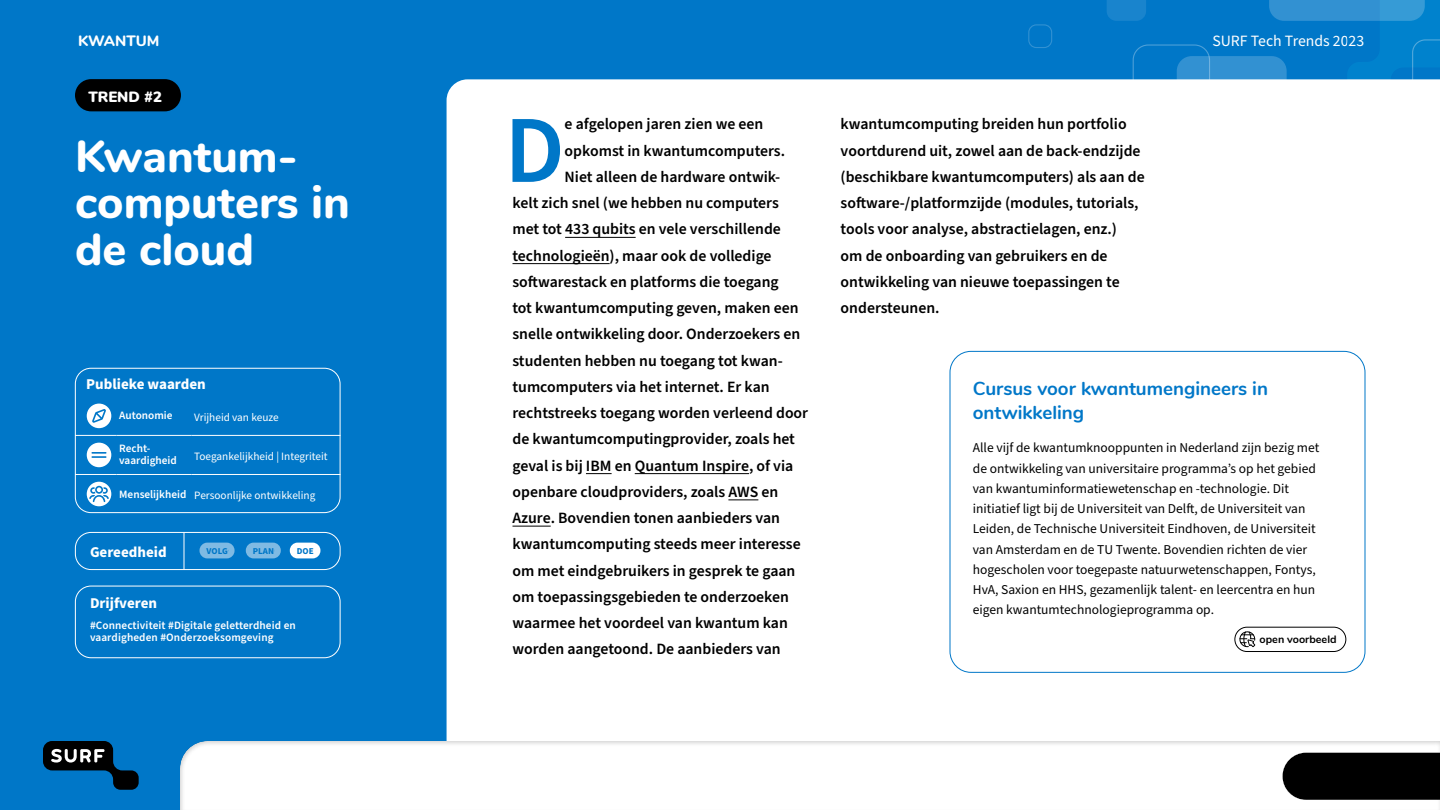
<style>
.page{position:relative;width:1440px;height:810px;background:#0077c8}
.page>*{position:absolute;margin:0;border:0;box-sizing:border-box;transform-origin:0 0}
.t1{font:600 96px "Source Sans Pro";color:#0077c8}
.t2{font:800 45px/46.5px "Nunito";color:#fff}
.t3{font:700 18.75px/23.6px "Nunito";color:#0077c8}
.t4{font:600 15.75px/26.2px "Source Sans Pro";color:#000}
.t5{font:15.75px "Source Sans Pro";color:#fff}
.t6{font:700 15px "Source Sans Pro";color:#fff}
.t7{font:800 15px "Nunito";color:#fff}
.t8{font:900 14.85px "Nunito";color:#fff}
.t9{font:13.5px/20.2px "Source Sans Pro";color:#000}
.t10{font:600 11.25px/12px "Source Sans Pro";letter-spacing:.01em;color:#fff}
.t11{font:11.25px "Source Sans Pro";color:#fff}
.t12{font:700 10.8px "Nunito";color:#000}
.t13{font:700 9px "Source Sans Pro";color:#0077c8}
.s1{font-weight:600}
</style>
<div class="page">
<div style="left:447px;top:79px;width:993px;height:657px;background:#fff"></div>
<hr style="left:565px;top:237px;width:71px;height:1px;background:#000">
<hr style="left:512px;top:263px;width:98px;height:1px;background:#000">
<svg style="left:586px;top:473px;width:26px;height:1px"></svg>
<hr style="left:635px;top:473px;width:114px;height:1px;background:#000">
<hr style="left:728px;top:499px;width:30px;height:1px;background:#000">
<hr style="left:512px;top:526px;width:39px;height:1px;background:#000">
<div style="left:75px;top:79px;width:106px;height:32px;background:#000;border-radius:16px"></div>
<hr style="left:75px;top:435px;width:41px;height:1px;background:#fff">
<hr style="left:116px;top:435px;width:75px;height:1px;background:#fff">
<hr style="left:191px;top:435px;width:149px;height:1px;background:#fff">
<hr style="left:75px;top:474px;width:41px;height:1px;background:#fff">
<hr style="left:116px;top:474px;width:75px;height:1px;background:#fff">
<hr style="left:191px;top:474px;width:149px;height:1px;background:#fff">
<svg style="left:87px;top:404px;width:24px;height:24px"></svg>
<svg style="left:87px;top:443px;width:24px;height:24px"></svg>
<svg style="left:87px;top:482px;width:24px;height:24px"></svg>
<div style="left:75px;top:368px;width:265px;height:145px;border:1px solid #fff;border-radius:16px"></div>
<div style="left:75px;top:532px;width:265px;height:38px;border:1px solid #fff;border-radius:16px"></div>
<div style="left:75px;top:586px;width:265px;height:72px;border:1px solid #fff;border-radius:16px"></div>
<div style="left:950px;top:351px;width:415px;height:322px;border:1px solid #0077c8;border-radius:21px"></div>
<svg style="left:1238px;top:631px;width:18px;height:17px"></svg>
<div style="left:1234px;top:627px;width:112px;height:25px;border:1px solid #000;border-radius:12px"></div>
<hr style="left:184px;top:532px;width:1px;height:38px;background:#fff">
<div style="left:199px;top:543px;width:36px;height:15px;border:6px solid #fff;border-radius:5px"></div>
<div style="left:205px;top:544px;width:24px;height:12px;background:#7fbae3"></div>
<div style="left:246px;top:543px;width:35px;height:15px;border:6px solid #fff;border-radius:5px"></div>
<div style="left:251px;top:544px;width:24px;height:12px;background:#7fbae3"></div>
<div style="left:290px;top:543px;width:30px;height:15px;border:6px solid #fff;border-radius:5px"></div>
<div style="left:295px;top:544px;width:20px;height:12px;background:#fff"></div>
<div style="left:1028px;top:24px;width:24px;height:24px;border:1px solid #fff;border-radius:8px"></div>
<svg style="left:1107px;top:0;width:333px;height:79px"></svg>
<svg style="left:43px;top:741px;width:96px;height:49px"></svg>
<div style="left:174px;top:736px;width:1266px;height:74px;background:#000;opacity:.2"></div>
<p class="t7" style="left:78px;top:29px;width:83px">KWANTUM</p>
<p class="t5" style="left:1212px;top:30px;width:153px">SURF Tech Trends 2023</p>
<p class="t8" style="left:88px;top:86px;width:75px">TREND #2</p>
<h2 class="t2" style="left:75px;top:130px;width:277px">Kwantum&shy;computers in de cloud</h2>
<p class="t6" style="left:86px;top:374px;width:121px">Publieke waarden</p>
<p class="t10" style="left:119px;top:410px;width:55px">Autonomie</p>
<p class="t11" style="left:194px;top:410px;width:86px">Vrijheid van keuze</p>
<p class="t10" style="left:119px;top:443px;width:59px">Recht&shy;vaardigheid</p>
<p class="t11" style="left:194px;top:449px;width:135px">Toegankelijkheid | Integriteit</p>
<p class="t11" style="left:119px;top:488px;width:198px"><span class="s1">Menselijkheid</span> Persoonlijke ontwikkeling</p>
<p class="t6" style="left:90px;top:542px;width:78px">Gereedheid</p>
<p class="t6" style="left:90px;top:592px;width:69px">Drijfveren</p>
<p class="t10" style="left:90px;top:620px;width:207px">#Connectiviteit #Digitale geletterdheid en vaardigheden #Onderzoeksomgeving</p>
<p class="t13" style="left:207px;top:545px;width:23px">VOLG</p>
<p class="t13" style="left:253px;top:545px;width:23px">PLAN</p>
<p class="t13" style="left:297px;top:545px;width:18px">DOE</p>
<h1 class="t1" style="left:505px;top:86px;width:62px">D</h1>
<p class="t4" style="left:565px;top:112px;width:200px">e afgelopen jaren zien we een</p>
<p class="t4" style="left:565px;top:138px;width:222px">opkomst in kwantumcomputers.</p>
<p class="t4" style="left:565px;top:164px;width:217px">Niet alleen de hardware ontwik-</p>
<p class="t4" style="left:513px;top:190px;width:268px">kelt zich snel (we hebben nu computers</p>
<p class="t4" style="left:513px;top:217px;width:270px">met tot 433 qubits en vele verschillende</p>
<p class="t4" style="left:513px;top:243px;width:261px">technologieën), maar ook de volledige</p>
<p class="t4" style="left:513px;top:269px;width:268px">softwarestack en platforms die toegang</p>
<p class="t4" style="left:513px;top:295px;width:288px">tot kwantumcomputing geven, maken een</p>
<p class="t4" style="left:513px;top:322px;width:289px">snelle ontwikkeling door. Onderzoekers en</p>
<p class="t4" style="left:513px;top:348px;width:272px">studenten hebben nu toegang tot kwan-</p>
<p class="t4" style="left:513px;top:374px;width:259px">tumcomputers via het internet. Er kan</p>
<p class="t4" style="left:513px;top:400px;width:297px">rechtstreeks toegang worden verleend door</p>
<p class="t4" style="left:513px;top:427px;width:284px">de kwantumcomputingprovider, zoals het</p>
<p class="t4" style="left:513px;top:453px;width:282px">geval is bij IBM en Quantum Inspire, of via</p>
<p class="t4" style="left:513px;top:479px;width:267px">openbare cloudproviders, zoals AWS en</p>
<p class="t4" style="left:513px;top:505px;width:269px">Azure. Bovendien tonen aanbieders van</p>
<p class="t4" style="left:513px;top:532px;width:290px">kwantumcomputing steeds meer interesse</p>
<p class="t4" style="left:513px;top:558px;width:284px">om met eindgebruikers in gesprek te gaan</p>
<p class="t4" style="left:513px;top:584px;width:278px">om toepassingsgebieden te onderzoeken</p>
<p class="t4" style="left:513px;top:610px;width:277px">waarmee het voordeel van kwantum kan</p>
<p class="t4" style="left:513px;top:637px;width:270px">worden aangetoond. De aanbieders van</p>
<p class="t4" style="left:841px;top:112px;width:306px">kwantumcomputing breiden hun portfolio voortdurend uit, zowel aan de back-endzijde (beschikbare kwantumcomputers) als aan de software-/platformzijde (modules, tutorials, tools voor analyse, abstractielagen, enz.)<br>om de onboarding van gebruikers en de ontwikkeling van nieuwe toepassingen te ondersteunen.</p>
<p class="t3" style="left:973px;top:375px;width:297px">Cursus voor kwantumengineers in ontwikkeling</p>
<p class="t9" style="left:973px;top:438px;width:348px">Alle vijf de kwantumknooppunten in Nederland zijn bezig met de ontwikkeling van universitaire programma’s op het gebied van kwantuminformatiewetenschap en -technologie. Dit initiatief ligt bij de Universiteit van Delft, de Universiteit van Leiden, de Technische Universiteit Eindhoven, de Universiteit van Amsterdam en de TU Twente. Bovendien richten de vier hogescholen voor toegepaste natuurwetenschappen, Fontys, HvA, Saxion en HHS, gezamenlijk talent- en leercentra en hun eigen kwantumtechnologieprogramma op.</p>
<p class="t12" style="left:1260px;top:631px;width:79px">open voorbeeld</p>
</div>
